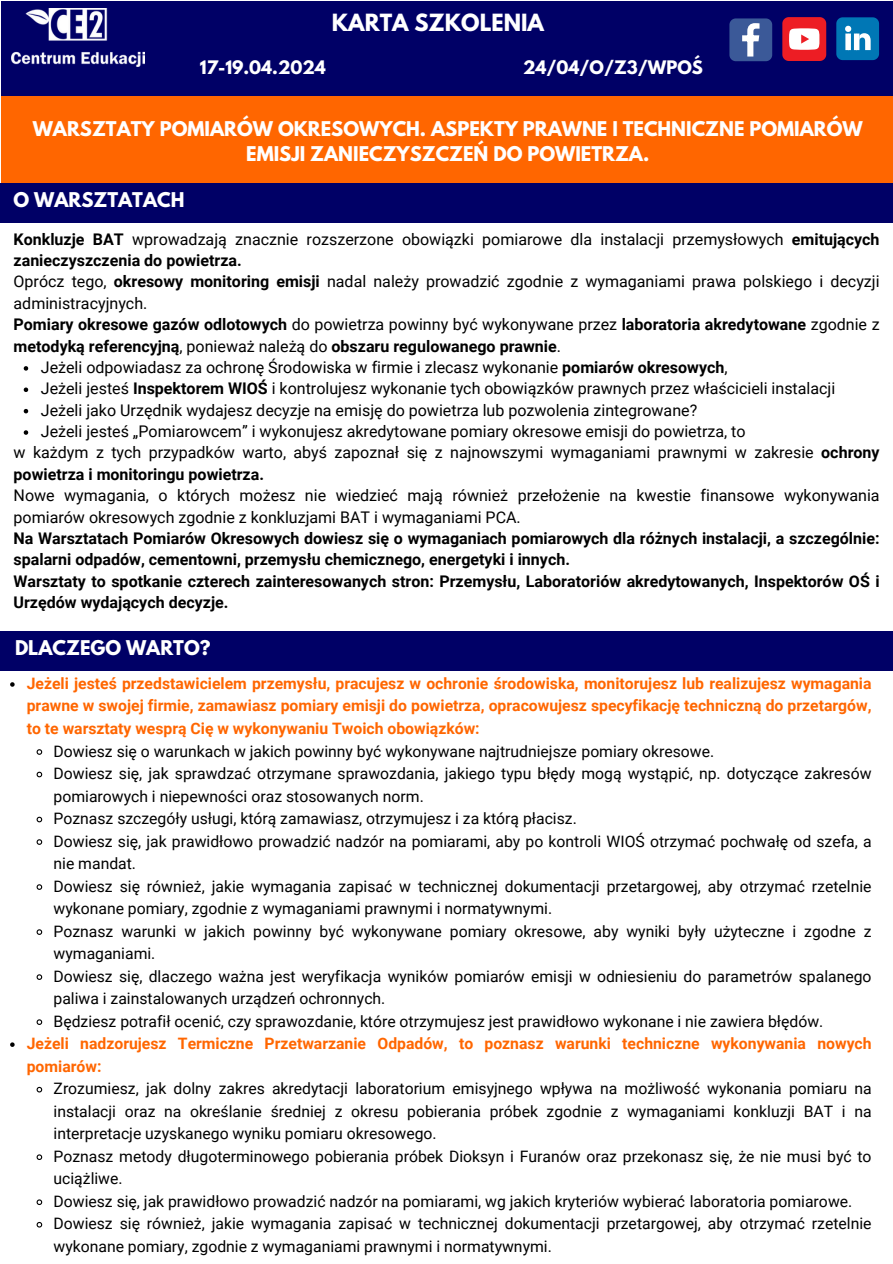
<style>
.page{position:relative;width:893px;height:1264px;background:#fff}
.page>*{position:absolute;margin:0;border:0;box-sizing:border-box;transform-origin:0 0}
.t1{font:700 21px "League Spartan";color:#fff}
.t2{font:700 18px/24.8px "League Spartan";color:#fff;text-align:center}
.t3{font:700 16.5px "League Spartan";color:#fff}
.t4{font:16.05px/21.3px "Roboto";color:#000}
.t5{font:700 16.05px/21.3px "Roboto";color:#000}
.t6{font:15.75px/22.5px "Roboto";color:#000}
.t7{font:700 15.75px/22.5px "Roboto";color:#f60;text-align:justify}
.s1{font-weight:700}
.s2{font-weight:400}
</style>
<div class="page">
<div style="left:1px;top:1px;width:891px;height:96px;background:#006"></div>
<img style="left:12px;top:9px;width:133px;height:57px">
<div style="left:1px;top:97px;width:891px;height:86px;background:#f60"></div>
<div style="left:0;top:183px;width:892px;height:39px;background:#006"></div>
<svg style="left:729px;top:18px;width:43px;height:43px;background:#576fa6"></svg>
<svg style="left:782px;top:17px;width:44px;height:44px;background:#eb5f67"></svg>
<svg style="left:836px;top:17px;width:43px;height:43px;background:#2c8abf"></svg>
<svg style="left:24px;top:366px;width:4px;height:4px"></svg>
<svg style="left:24px;top:387px;width:4px;height:5px"></svg>
<svg style="left:24px;top:409px;width:4px;height:4px"></svg>
<svg style="left:24px;top:430px;width:4px;height:5px"></svg>
<div style="left:0;top:631px;width:892px;height:40px;background:#006"></div>
<svg style="left:10px;top:682px;width:5px;height:4px"></svg>
<svg style="left:36px;top:749px;width:7px;height:6px"></svg>
<svg style="left:36px;top:771px;width:7px;height:7px"></svg>
<svg style="left:36px;top:816px;width:7px;height:7px"></svg>
<svg style="left:36px;top:839px;width:7px;height:6px"></svg>
<svg style="left:36px;top:884px;width:7px;height:6px"></svg>
<svg style="left:36px;top:929px;width:7px;height:6px"></svg>
<svg style="left:36px;top:974px;width:7px;height:6px"></svg>
<svg style="left:36px;top:1019px;width:7px;height:6px"></svg>
<svg style="left:10px;top:1042px;width:5px;height:4px"></svg>
<svg style="left:36px;top:1086px;width:7px;height:7px"></svg>
<svg style="left:36px;top:1154px;width:7px;height:6px"></svg>
<svg style="left:36px;top:1199px;width:7px;height:6px"></svg>
<svg style="left:36px;top:1221px;width:7px;height:7px"></svg>
<h1 class="t1" style="left:332px;top:12px;width:214px">KARTA SZKOLENIA</h1>
<p class="t3" style="left:200px;top:59px;width:127px">17-19.04.2024</p>
<p class="t3" style="left:523px;top:59px;width:181px">24/04/O/Z3/WPOŚ</p>
<p class="t2" style="left:33px;top:119px;width:831px">WARSZTATY POMIARÓW OKRESOWYCH. ASPEKTY PRAWNE I TECHNICZNE POMIARÓW<br>EMISJI ZANIECZYSZCZEŃ DO POWIETRZA.</p>
<p class="t2" style="left:14px;top:190px;width:172px">O WARSZTATACH</p>
<h2 class="t4" style="left:14px;top:228px;width:867px"><span class="s1">Konkluzje BAT</span> wprowadzają znacznie rozszerzone obowiązki pomiarowe dla instalacji przemysłowych <span class="s1">emitujących zanieczyszczenia do powietrza.</span></h2>
<h2 class="t4" style="left:14px;top:271px;width:867px">Oprócz tego, <span class="s1">okresowy monitoring emisji</span> nadal należy prowadzić zgodnie z wymaganiami prawa polskiego i decyzji administracyjnych.</h2>
<p class="t5" style="left:14px;top:314px;width:867px">Pomiary okresowe gazów odlotowych <span class="s2">do powietrza powinny być wykonywane przez</span> laboratoria akredytowane <span class="s2">zgodnie z </span>metodyką referencyjną<span class="s2">, ponieważ należą do</span> obszaru regulowanego prawnie<span class="s2">.</span></p>
<p class="t4" style="left:41px;top:357px;width:688px">Jeżeli odpowiadasz za ochronę Środowiska w firmie i zlecasz wykonanie <span class="s1">pomiarów okresowych</span>,</p>
<h2 class="t4" style="left:41px;top:378px;width:795px">Jeżeli jesteś <span class="s1">Inspektorem WIOŚ</span> i kontrolujesz wykonanie tych obowiązków prawnych przez właścicieli instalacji</h2>
<h2 class="t4" style="left:41px;top:399px;width:658px">Jeżeli jako Urzędnik wydajesz decyzje na emisję do powietrza lub pozwolenia zintegrowane?</h2>
<p class="t4" style="left:41px;top:421px;width:706px">Jeżeli jesteś „Pomiarowcem” i wykonujesz akredytowane pomiary okresowe emisji do powietrza, to</p>
<p class="t4" style="left:14px;top:442px;width:867px">w każdym z tych przypadków warto, abyś zapoznał się z najnowszymi wymaganiami prawnymi w zakresie <span class="s1">ochrony powietrza i monitoringu powietrza.</span></p>
<p class="t4" style="left:14px;top:485px;width:867px">Nowe wymagania, o których możesz nie wiedzieć mają również przełożenie na kwestie finansowe wykonywania pomiarów okresowych zgodnie z konkluzjami BAT i wymaganiami PCA.</p>
<p class="t5" style="left:14px;top:528px;width:867px">Na Warsztatach Pomiarów Okresowych dowiesz się o wymaganiach pomiarowych dla różnych instalacji, a szczególnie: spalarni odpadów, cementowni, przemysłu chemicznego, energetyki i innych.</p>
<p class="t5" style="left:14px;top:570px;width:867px">Warsztaty to spotkanie czterech zainteresowanych stron: Przemysłu, Laboratoriów akredytowanych, Inspektorów OŚ i<br>Urzędów wydających decyzje.</p>
<p class="t2" style="left:15px;top:638px;width:197px">DLACZEGO WARTO?</p>
<p class="t7" style="left:27px;top:672px;width:846px">Jeżeli jesteś przedstawicielem przemysłu, pracujesz w ochronie środowiska, monitorujesz lub realizujesz wymagania prawne w swojej firmie, zamawiasz pomiary emisji do powietrza, opracowujesz specyfikację techniczną do przetargów, to te warsztaty wesprą Cię w wykonywaniu Twoich obowiązków:</p>
<p class="t6" style="left:54px;top:740px;width:662px">Dowiesz się o warunkach w jakich powinny być wykonywane najtrudniejsze pomiary okresowe.</p>
<h2 class="t6" style="left:54px;top:762px;width:819px">Dowiesz się, jak sprawdzać otrzymane sprawozdania, jakiego typu błędy mogą wystąpić, np. dotyczące zakresów pomiarowych i niepewności oraz stosowanych norm.</h2>
<p class="t6" style="left:54px;top:807px;width:524px">Poznasz szczegóły usługi, którą zamawiasz, otrzymujesz i za którą płacisz.</p>
<p class="t6" style="left:54px;top:830px;width:819px">Dowiesz się, jak prawidłowo prowadzić nadzór na pomiarami, aby po kontroli WIOŚ otrzymać pochwałę od szefa, a nie mandat.</p>
<p class="t6" style="left:54px;top:875px;width:819px">Dowiesz się również, jakie wymagania zapisać w technicznej dokumentacji przetargowej, aby otrzymać rzetelnie wykonane pomiary, zgodnie z wymaganiami prawnymi i normatywnymi.</p>
<p class="t6" style="left:54px;top:920px;width:819px">Poznasz warunki w jakich powinny być wykonywane pomiary okresowe, aby wyniki były użyteczne i zgodne z wymaganiami.</p>
<p class="t6" style="left:54px;top:965px;width:819px">Dowiesz się, dlaczego ważna jest weryfikacja wyników pomiarów emisji w odniesieniu do parametrów spalanego paliwa i zainstalowanych urządzeń ochronnych.</p>
<p class="t6" style="left:54px;top:1010px;width:771px">Będziesz potrafił ocenić, czy sprawozdanie, które otrzymujesz jest prawidłowo wykonane i nie zawiera błędów.</p>
<p class="t7" style="left:27px;top:1032px;width:846px">Jeżeli nadzorujesz Termiczne Przetwarzanie Odpadów, to poznasz warunki techniczne wykonywania nowych pomiarów:</p>
<p class="t6" style="left:54px;top:1077px;width:819px;text-align:justify">Zrozumiesz, jak dolny zakres akredytacji laboratorium emisyjnego wpływa na możliwość wykonania pomiaru na instalacji oraz na określanie średniej z okresu pobierania próbek zgodnie z wymaganiami konkluzji BAT i na interpretacje uzyskanego wyniku pomiaru okresowego.</p>
<p class="t6" style="left:54px;top:1145px;width:819px">Poznasz metody długoterminowego pobierania próbek Dioksyn i Furanów oraz przekonasz się, że nie musi być to uciążliwe.</p>
<p class="t6" style="left:54px;top:1190px;width:800px">Dowiesz się, jak prawidłowo prowadzić nadzór na pomiarami, wg jakich kryteriów wybierać laboratoria pomiarowe.</p>
<p class="t6" style="left:54px;top:1212px;width:819px">Dowiesz się również, jakie wymagania zapisać w technicznej dokumentacji przetargowej, aby otrzymać rzetelnie wykonane pomiary, zgodnie z wymaganiami prawnymi i normatywnymi.</p>
</div>
